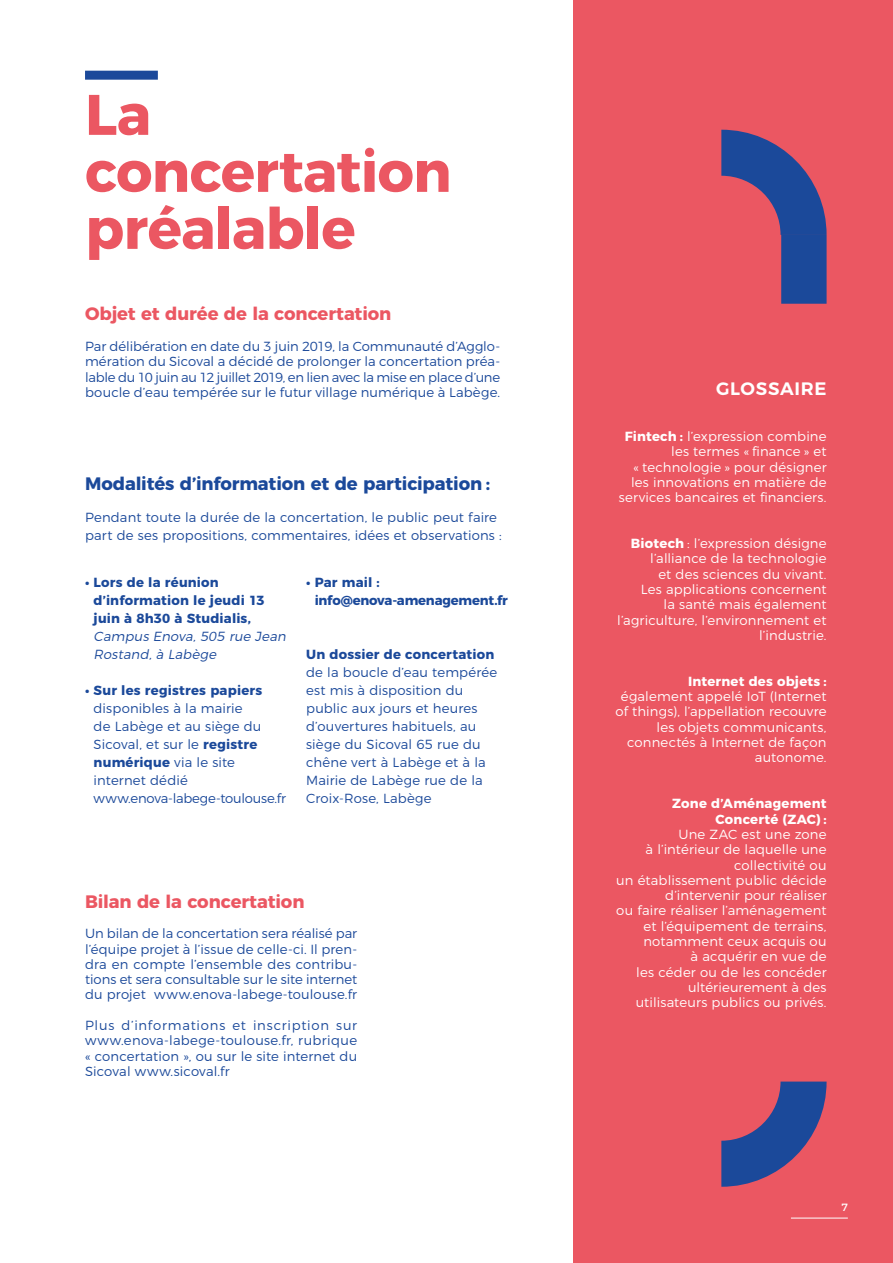
<style>
.page{position:relative;width:893px;height:1263px;background:#fff}
.page>*{position:absolute;margin:0;border:0;box-sizing:border-box;transform-origin:0 0}
.t1{font:700 57px/57px "Montserrat";letter-spacing:-.015em;color:#eb5762}
.t2{font:700 18px "Montserrat";letter-spacing:-.01em;color:#eb5762}
.t3{font:700 18px "Montserrat";letter-spacing:-.005em;color:#1b499a}
.t4{font:600 18px "Montserrat";letter-spacing:.04em;color:#fff}
.t5{font:300 13.2px/18px "Montserrat";letter-spacing:.01em;color:#1b499a;text-align:justify}
.t6{font:300 13.2px/15.3px "Montserrat";letter-spacing:.01em;color:#fff;text-align:right}
.t7{font:700 13.2px/18px "Montserrat";letter-spacing:.015em;color:#1b499a}
.t8{font:700 13.2px/15.3px "Montserrat";letter-spacing:.015em;color:#fff;text-align:right}
.t9{font:italic 300 13.2px/18px "Montserrat";color:#1b499a}
.t10{font:700 13.2px/18px "Montserrat";letter-spacing:-.015em;color:#1b499a}
.t11{font:10.5px "Montserrat";color:#fff}
.s1{font-weight:700}
</style>
<div class="page">
<div style="left:573px;top:0;width:320px;height:1263px;background:#eb5762"></div>
<hr style="left:791px;top:1218px;width:57px;height:1px;background:#fff">
<svg style="left:721px;top:1081px;width:106px;height:106px"></svg>
<svg style="left:721px;top:130px;width:106px;height:174px"></svg>
<div style="left:85px;top:71px;width:73px;height:9px;background:#1b499a"></div>
<h1 class="t1" style="left:85px;top:82px;width:368px">La concertation préalable</h1>
<h2 class="t2" style="left:85px;top:299px;width:308px">Objet et durée de la concertation</h2>
<p class="t5" style="left:85px;top:338px;width:417px;line-height:15.3px">Par délibération en date du 3 juin 2019, la Communauté d’Agglo&shy;mération du Sicoval a décidé de prolonger la concertation préa&shy;lable du 10 juin au 12 juillet 2019, en lien avec la mise en place d’une boucle d’eau tempérée sur le futur village numérique à Labège.</p>
<h2 class="t3" style="left:85px;top:469px;width:407px">Modalités d’information et de participation :</h2>
<p class="t5" style="left:85px;top:508px;width:418px">Pendant toute la durée de la concertation, le public peut faire part de ses propositions, commentaires, idées et observations :</p>
<p class="t7" style="left:94px;top:572px;width:173px;text-indent:-9px">• Lors de la réunion d’information le jeudi 13 juin à 8h30 à Studialis,</p>
<p class="t9" style="left:94px;top:626px;width:197px">Campus Enova, 505 rue Jean<br>Rostand, à Labège</p>
<p class="t7" style="left:85px;top:680px;width:179px">• Sur les registres papiers</p>
<p class="t5" style="left:94px;top:698px;width:194px;text-align:left">disponibles à la mairie<br>de Labège et au siège du<br>Sicoval, et sur le <span class="s1">registre numérique</span> via le site internet dédié www.enova-labege-toulouse.fr</p>
<p class="t10" style="left:315px;top:572px;width:195px;text-indent:-9px">• Par mail : info@enova-amenagement.fr</p>
<p class="t7" style="left:306px;top:644px;width:190px">Un dossier de concertation</p>
<p class="t5" style="left:306px;top:662px;width:193px;text-align:left">de la boucle d’eau tempérée est mis à disposition du public aux jours et heures d’ouvertures habituels, au siège du Sicoval 65 rue du chêne vert à Labège et à la<br>Mairie de Labège rue de la<br>Croix-Rose, Labège</p>
<h2 class="t2" style="left:85px;top:886px;width:221px">Bilan de la concertation</h2>
<p class="t5" style="left:85px;top:925px;width:274px;line-height:15.3px">Un bilan de la concertation sera réalisé par l’équipe projet à l’issue de celle-ci. Il pren&shy;dra en compte l’ensemble des contribu&shy;tions et sera consultable sur le site internet du projet www.enova-labege-toulouse.fr</p>
<p class="t5" style="left:85px;top:1016px;width:274px;line-height:15.3px">Plus d’informations et inscription sur www.enova-labege-toulouse.fr, rubrique « concertation », ou sur le site internet du Sicoval www.sicoval.fr</p>
<h2 class="t4" style="left:716px;top:374px;width:112px">GLOSSAIRE</h2>
<p class="t6" style="left:619px;top:428px;width:209px"><span class="s1">Fintech :</span> l’expression combine les termes « finance » et<br>« technologie » pour désigner les innovations en matière de services bancaires et financiers.</p>
<p class="t6" style="left:617px;top:535px;width:211px"><span class="s1">Biotech</span> : l’expression désigne l’alliance de la technologie<br>et des sciences du vivant.<br>Les applications concernent<br>la santé mais également l’agriculture, l’environnement et l’industrie.</p>
<p class="t8" style="left:688px;top:672px;width:140px">Internet des objets :</p>
<p class="t6" style="left:615px;top:688px;width:213px">également appelé IoT (Internet of things), l’appellation recouvre les objets communicants, connectés à Internet de façon autonome.</p>
<p class="t8" style="left:672px;top:795px;width:156px">Zone d’Aménagement<br>Concerté (ZAC) :</p>
<p class="t6" style="left:616px;top:825px;width:212px">Une ZAC est une zone<br>à l’intérieur de laquelle une collectivité ou<br>un établissement public décide d’intervenir pour réaliser<br>ou faire réaliser l’aménagement et l’équipement de terrains, notamment ceux acquis ou<br>à acquérir en vue de<br>les céder ou de les concéder ultérieurement à des utilisateurs publics ou privés.</p>
<p class="t11" style="left:841px;top:1199px;width:8px">7</p>
</div>
